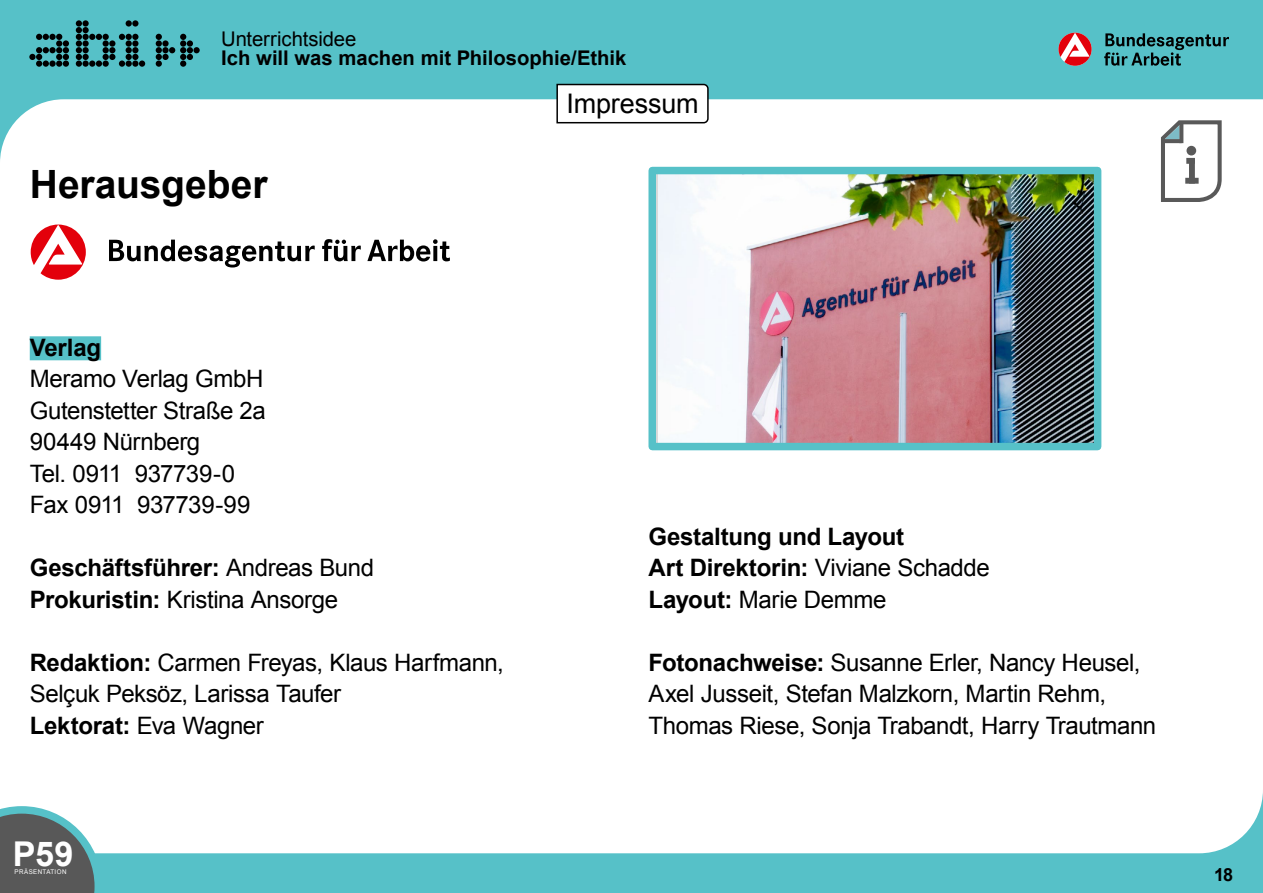
<style>
.page{position:relative;width:1263px;height:893px;background:#56c1c8}
.page>*{position:absolute;margin:0;border:0;box-sizing:border-box;transform-origin:0 0}
.H2_u-idee_P-S{font:700 39px "Arial";color:#000}
.t1{font:700 34.2px "Arial";color:#fff}
.H1_u-idee{font:27px "Arial";letter-spacing:-.005em;color:#000}
.p_LB{font:24px/31.5px "Arial";letter-spacing:-.015em;color:#000}
.p_LB-2{font:700 24px "Arial";letter-spacing:-.01em;color:#000}
.H3_U-idee_P-S{font:700 24px "Arial";letter-spacing:-.01em;color:#000}
.t2{font:700 20.25px "Arial";color:#000}
.t3{font:20.25px "Arial";letter-spacing:-.005em;color:#000}
.t4{font:700 18px "Arial";color:#000}
.t5{font:6.45px "Arial";letter-spacing:.06em;color:#fff;scale:.96 1}
.s1{font-weight:400}
.s2{font-weight:700}
</style>
<div class="page">
<div style="left:0;top:99px;width:1263px;height:754px;background:#fff"></div>
<svg style="left:0;top:806px;width:102px;height:87px;background:#707e7f"></svg>
<svg style="left:29px;top:34px;width:40px;height:33px"></svg>
<svg style="left:76px;top:20px;width:69px;height:47px"></svg>
<svg style="left:156px;top:34px;width:44px;height:33px"></svg>
<svg style="left:1104px;top:33px;width:125px;height:33px"></svg>
<svg style="left:1058px;top:33px;width:33px;height:33px"></svg>
<div style="left:30px;top:336px;width:71px;height:24px;background:#56c1c8"></div>
<svg style="left:109px;top:240px;width:206px;height:28px;background:#acacac"></svg>
<svg style="left:322px;top:239px;width:39px;height:22px"></svg>
<svg style="left:367px;top:239px;width:83px;height:22px;background:#969696"></svg>
<svg style="left:31px;top:225px;width:55px;height:55px;background:#f18489"></svg>
<svg style="left:556px;top:83px;width:153px;height:41px;background:#e4e6e6"></svg>
<img style="left:658px;top:176px;width:434px;height:265px">
<div style="left:648px;top:167px;width:453px;height:283px;border:8px solid #56c1c8"></div>
<svg style="left:1161px;top:120px;width:61px;height:82px;background:#d7d9d9"></svg>
<svg style="left:1161px;top:139px;width:18px;height:4px"></svg>
<svg style="left:1179px;top:121px;width:4px;height:22px"></svg>
<div style="left:1185px;top:178px;width:13px;height:6px;background:#595959"></div>
<div style="left:1186px;top:158px;width:9px;height:6px;background:#595959"></div>
<div style="left:1189px;top:158px;width:6px;height:26px;background:#595959"></div>
<div style="left:1186px;top:146px;width:10px;height:9px;background:#595959;border-radius:50%"></div>
<p class="t3" style="left:221px;top:26px;width:137px">Unterrichtsidee</p>
<p class="t2" style="left:221px;top:45px;width:407px">Ich will was machen mit Philosophie/Ethik</p>
<h2 class="H2_u-idee_P-S" style="left:30px;top:159px;width:239px">Herausgeber</h2>
<h3 class="H3_U-idee_P-S" style="left:30px;top:332px;width:73px">Verlag</h3>
<p class="p_LB" style="left:30px;top:363px;width:238px">Meramo Verlag GmbH<br>Gutenstetter Straße 2a<br>90449 Nürnberg<br>Tel. 0911 937739-0<br>Fax 0911 937739-99</p>
<p class="p_LB-2" style="left:30px;top:552px;width:346px">Geschäftsführer: <span class="s1">Andreas Bund</span></p>
<p class="p_LB" style="left:30px;top:584px;width:310px"><span class="s2">Prokuristin:</span> Kristina Ansorge</p>
<p class="p_LB" style="left:30px;top:647px;width:476px"><span class="s2">Redaktion:</span> Carmen Freyas, Klaus Harfmann,<br>Selçuk Peksöz, Larissa Taufer</p>
<p class="p_LB-2" style="left:30px;top:710px;width:236px">Lektorat: <span class="s1">Eva Wagner</span></p>
<h1 class="H1_u-idee" style="left:566px;top:86px;width:134px">Impressum</h1>
<p class="p_LB-2" style="left:648px;top:521px;width:257px">Gestaltung und Layout</p>
<p class="p_LB" style="left:648px;top:552px;width:343px"><span class="s2">Art Direktorin:</span> Viviane Schadde<br><span class="s2">Layout:</span> Marie Demme</p>
<p class="p_LB" style="left:648px;top:647px;width:509px"><span class="s2">Fotonachweise:</span> Susanne Erler, Nancy Heusel,<br>Axel Jusseit, Stefan Malzkorn, Martin Rehm,<br>Thomas Riese, Sonja Trabandt, Harry Trautmann</p>
<h2 class="t1" style="left:13px;top:831px;width:62px">P59</h2>
<p class="t5" style="left:15px;top:868px;width:56px">PRÄSENTATION</p>
<p class="t4" style="left:1214px;top:862px;width:21px">18</p>
</div>
